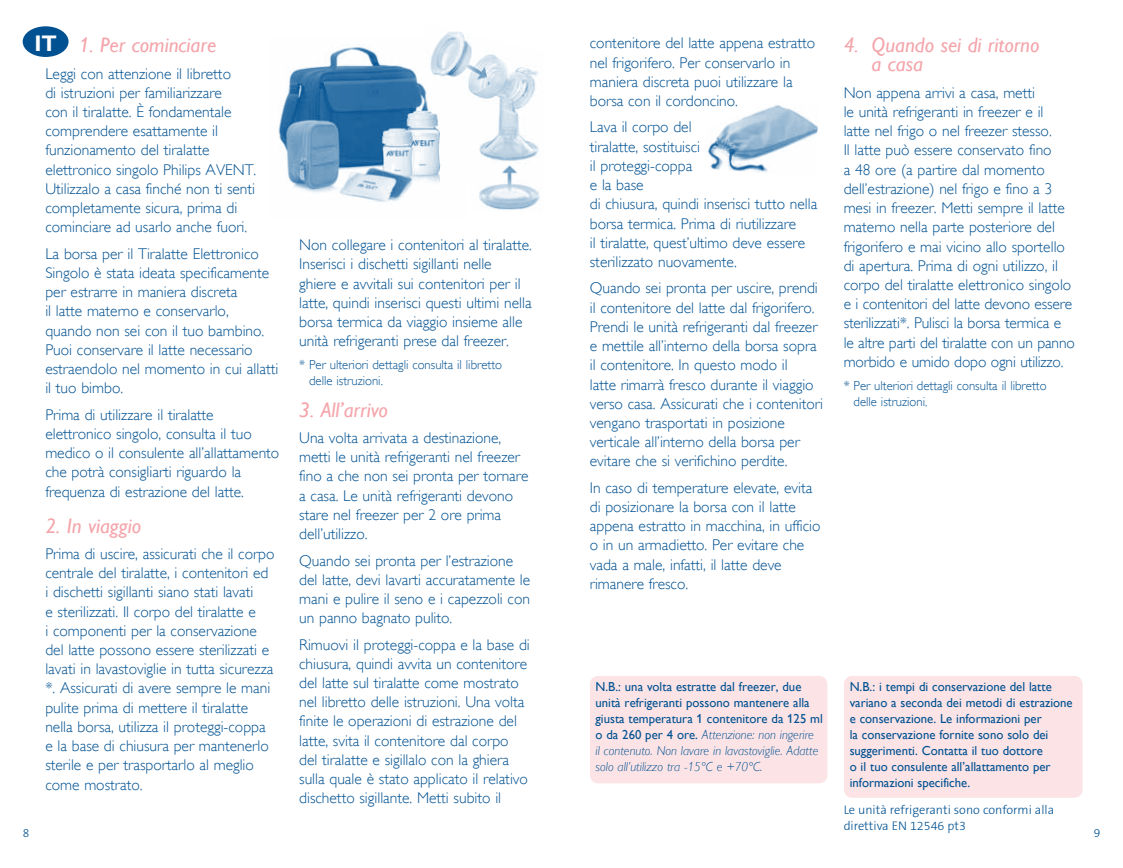
<style>
.page{position:relative;width:1123px;height:868px;background:#fff}
.page>*{position:absolute;margin:0;border:0;box-sizing:border-box;transform-origin:0 0}
.t1{font:700 22.6px "Gill Sans Alt One WGL";color:#fff;scale:.95 1}
.t2{font:italic 21px/19.2px "Gill Sans Alt One WGL";color:#f4a5ab}
.t3{font:15.6px/19.2px "Gill Sans Alt One WGL Light";color:#005191}
.t4{font:13px/16px "Gill Sans Alt One WGL";color:#005191}
.t5{font:13px/16px "Gill Sans Alt One WGL Light";color:#005191}
.t6{font:italic 13px/16px "Gill Sans Alt One WGL Light";color:#005191}
.t7{font:300 12.4px/16px "The Sans B3";color:#005191}
.t8{font:300 12px "The Sans B3";color:#005191}
.s1{font-family:"Gill Sans Alt One WGL";font-style:normal}
</style>
<div class="page">
<div style="left:590px;top:675px;width:237px;height:108px;background:#fce4e6;border-radius:9px"></div>
<div style="left:23px;top:26px;width:46px;height:31px;background:#005191;border-radius:50%"></div>
<div style="left:844px;top:675px;width:238px;height:122px;background:#fce4e6;border-radius:9px"></div>
<img style="left:707px;top:105px;width:111px;height:68px">
<img style="left:278px;top:47px;width:147px;height:155px">
<img style="left:425px;top:31px;width:115px;height:179px">
<h1 class="t1" style="left:34px;top:28px;width:25px">IT</h1>
<h2 class="t2" style="left:79px;top:35px;width:139px">1. Per cominciare</h2>
<p class="t3" style="left:45px;top:64px;width:212px">Leggi con attenzione il libretto<br>di istruzioni per familiarizzare<br>con il tiralatte. È fondamentale comprendere esattamente il funzionamento del tiralatte elettronico singolo Philips AVENT.<br>Utilizzalo a casa finché non ti senti completamente sicura, prima di cominciare ad usarlo anche fuori.</p>
<p class="t3" style="left:45px;top:244px;width:234px">La borsa per il Tiralatte Elettronico<br>Singolo è stata ideata specificamente per estrarre in maniera discreta<br>il latte materno e conservarlo, quando non sei con il tuo bambino.<br>Puoi conservare il latte necessario estraendolo nel momento in cui allatti il tuo bimbo.</p>
<p class="t3" style="left:45px;top:405px;width:235px">Prima di utilizzare il tiralatte elettronico singolo, consulta il tuo medico o il consulente all’allattamento che potrà consigliarti riguardo la frequenza di estrazione del latte.</p>
<h2 class="t2" style="left:45px;top:515px;width:97px">2. In viaggio</h2>
<p class="t3" style="left:45px;top:544px;width:231px">Prima di uscire, assicurati che il corpo centrale del tiralatte, i contenitori ed i dischetti sigillanti siano stati lavati<br>e sterilizzati. Il corpo del tiralatte e<br>i componenti per la conservazione del latte possono essere sterilizzati e lavati in lavastoviglie in tutta sicurezza *. Assicurati di avere sempre le mani pulite prima di mettere il tiralatte nella borsa, utilizza il proteggi-coppa e la base di chiusura per mantenerlo sterile e per trasportarlo al meglio come mostrato.</p>
<h2 class="t2" style="left:871px;top:35px;width:169px;text-indent:-28px">4. Quando sei di ritorno a casa</h2>
<p class="t3" style="left:843px;top:83px;width:233px">Non appena arrivi a casa, metti<br>le unità refrigeranti in freezer e il<br>latte nel frigo o nel freezer stesso.<br>Il latte può essere conservato fino<br>a 48 ore (a partire dal momento dell’estrazione) nel frigo e fino a 3 mesi in freezer. Metti sempre il latte materno nella parte posteriore del frigorifero e mai vicino allo sportello di apertura. Prima di ogni utilizzo, il corpo del tiralatte elettronico singolo e i contenitori del latte devono essere sterilizzati*. Pulisci la borsa termica e le altre parti del tiralatte con un panno morbido e umido dopo ogni utilizzo.</p>
<p class="t5" style="left:853px;top:377px;width:194px;text-indent:-10px">* Per ulteriori dettagli consulta il libretto delle istruzioni.</p>
<p class="t3" style="left:590px;top:34px;width:227px">contenitore del latte appena estratto nel frigorifero. Per conservarlo in maniera discreta puoi utilizzare la borsa con il cordoncino.</p>
<p class="t3" style="left:590px;top:118px;width:229px">Lava il corpo del<br>tiralatte, sostituisci<br>il proteggi-coppa<br>e la base<br>di chiusura, quindi inserisci tutto nella borsa termica. Prima di riutilizzare<br>il tiralatte, quest’ultimo deve essere sterilizzato nuovamente.</p>
<p class="t3" style="left:590px;top:278px;width:234px">Quando sei pronta per uscire, prendi il contenitore del latte dal frigorifero.<br>Prendi le unità refrigeranti dal freezer e mettile all’interno della borsa sopra il contenitore. In questo modo il<br>latte rimarrà fresco durante il viaggio verso casa. Assicurati che i contenitori vengano trasportati in posizione verticale all’interno della borsa per evitare che si verifichino perdite.</p>
<p class="t3" style="left:590px;top:478px;width:232px">In caso di temperature elevate, evita di posizionare la borsa con il latte appena estratto in macchina, in ufficio o in un armadietto. Per evitare che vada a male, infatti, il latte deve rimanere fresco.</p>
<p class="t3" style="left:299px;top:235px;width:234px">Non collegare i contenitori al tiralatte.<br>Inserisci i dischetti sigillanti nelle ghiere e avvitali sui contenitori per il latte, quindi inserisci questi ultimi nella borsa termica da viaggio insieme alle unità refrigeranti prese dal freezer.</p>
<p class="t5" style="left:309px;top:357px;width:194px;text-indent:-10px">* Per ulteriori dettagli consulta il libretto delle istruzioni.</p>
<h2 class="t2" style="left:299px;top:399px;width:90px">3. All’arrivo</h2>
<p class="t3" style="left:299px;top:428px;width:231px">Una volta arrivata a destinazione, metti le unità refrigeranti nel freezer fino a che non sei pronta per tornare a casa. Le unità refrigeranti devono stare nel freezer per 2 ore prima dell’utilizzo.</p>
<p class="t3" style="left:299px;top:550px;width:232px">Quando sei pronta per l’estrazione del latte, devi lavarti accuratamente le mani e pulire il seno e i capezzoli con un panno bagnato pulito.</p>
<p class="t3" style="left:299px;top:634px;width:232px">Rimuovi il proteggi-coppa e la base di chiusura, quindi avvita un contenitore del latte sul tiralatte come mostrato nel libretto delle istruzioni. Una volta finite le operazioni di estrazione del latte, svita il contenitore dal corpo del tiralatte e sigillalo con la ghiera sulla quale è stato applicato il relativo dischetto sigillante. Metti subito il</p>
<p class="t4" style="left:595px;top:678px;width:229px">N.B.: una volta estratte dal freezer, due unità refrigeranti possono mantenere alla giusta temperatura 1 contenitore da 125 ml</p>
<p class="t6" style="left:595px;top:726px;width:224px"><span class="s1">o da 260 per 4 ore.</span> Attenzione: non ingerire il contenuto. Non lavare in lavastoviglie. Adatte solo all’utilizzo tra -15°C e +70°C.</p>
<p class="t4" style="left:849px;top:678px;width:224px">N.B.: i tempi di conservazione del latte variano a seconda dei metodi di estrazione e conservazione. Le informazioni per<br>la conservazione fornite sono solo dei suggerimenti. Contatta il tuo dottore<br>o il tuo consulente all’allattamento per informazioni specifiche.</p>
<p class="t7" style="left:843px;top:802px;width:212px">Le unità refrigeranti sono conformi alla direttiva EN 12546 pt3</p>
<p class="t8" style="left:23px;top:826px;width:8px">8</p>
<p class="t8" style="left:1093px;top:826px;width:8px">9</p>
</div>
